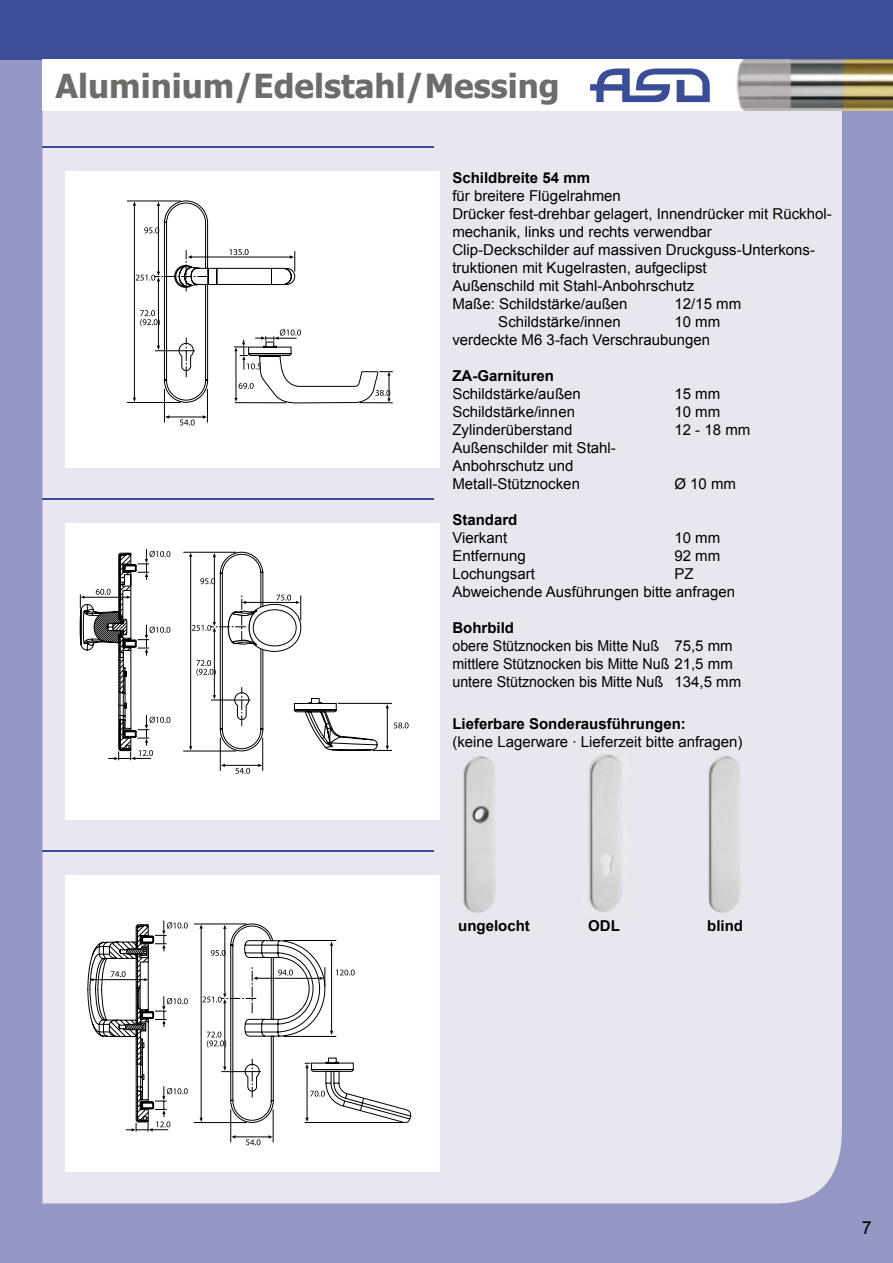
<style>
.page{position:relative;width:893px;height:1263px;background:#9598c4}
.page>*{position:absolute;margin:0;border:0;box-sizing:border-box;transform-origin:0 0}
.t1{font:700 33px "Tahoma";color:#6d6c69}
.t2{font:18px "Arial";color:#000}
.t3{font:15px/18px "Arial";color:#000}
.t4{font:15px/18px "Arial";color:#000;scale:.95 1}
.t5{font:700 15px "Arial";color:#000}
</style>
<div class="page">
<div style="left:0;top:0;width:893px;height:60px;background:#3c4d97"></div>
<div style="left:43px;top:111px;width:799px;height:1092px;background:#e8e7ef"></div>
<div style="left:65px;top:875px;width:374px;height:297px;background:#fff"></div>
<div style="left:65px;top:524px;width:374px;height:296px;background:#fff"></div>
<div style="left:65px;top:172px;width:374px;height:296px;background:#fff"></div>
<img style="left:708px;top:756px;width:33px;height:158px">
<img style="left:463px;top:756px;width:33px;height:158px">
<img style="left:583px;top:751px;width:44px;height:163px">
<hr style="left:127px;top:402px;width:54px;height:1px;background:#000">
<svg style="left:180px;top:419px;width:15px;height:6px"></svg>
<hr style="left:169px;top:417px;width:34px;height:1px;background:#000">
<hr style="left:207px;top:389px;width:1px;height:33px;background:#000">
<svg style="left:203px;top:415px;width:4px;height:4px"></svg>
<hr style="left:127px;top:201px;width:54px;height:1px;background:#000">
<hr style="left:164px;top:389px;width:1px;height:34px;background:#000">
<svg style="left:133px;top:201px;width:260px;height:202px"></svg>
<svg style="left:80px;top:549px;width:329px;height:225px"></svg>
<svg style="left:88px;top:920px;width:323px;height:225px"></svg>
<div style="left:43px;top:60px;width:842px;height:51px;background:#fff"></div>
<img style="left:736px;top:60px;width:157px;height:51px">
<svg style="left:590px;top:68px;width:120px;height:34px"></svg>
<hr style="left:43px;top:850px;width:391px;height:1px;background:#3c4d97">
<hr style="left:43px;top:498px;width:391px;height:2px;background:#3c4d97">
<hr style="left:43px;top:146px;width:391px;height:2px;background:#3c4d97">
<h1 class="t1" style="left:56px;top:62px;width:506px">Aluminium/Edelstahl/Messing</h1>
<p class="t5" style="left:452px;top:168px;width:139px">Schildbreite 54 mm</p>
<p class="t3" style="left:452px;top:187px;width:381px">für breitere Flügelrahmen<br>Drücker fest-drehbar gelagert, Innendrücker mit Rückhol&shy;mechanik, links und rechts verwendbar Clip-Deckschilder auf massiven Druckguss-Unterkons&shy;truktionen mit Kugelrasten, aufgeclipst<br>Außenschild mit Stahl-Anbohrschutz<br>Maße: Schildstärke/außen</p>
<p class="t3" style="left:674px;top:295px;width:68px">12/15 mm</p>
<p class="t3" style="left:498px;top:313px;width:124px">Schildstärke/innen</p>
<p class="t3" style="left:452px;top:313px;width:269px;text-indent:222px">10 mm verdeckte M6 3-fach Verschraubungen</p>
<p class="t5" style="left:452px;top:366px;width:103px">ZA-Garnituren</p>
<p class="t3" style="left:452px;top:385px;width:130px">Schildstärke/außen</p>
<p class="t3" style="left:674px;top:385px;width:47px">15 mm</p>
<p class="t3" style="left:452px;top:403px;width:124px">Schildstärke/innen</p>
<p class="t3" style="left:674px;top:403px;width:47px">10 mm</p>
<p class="t3" style="left:452px;top:421px;width:122px">Zylinderüberstand</p>
<p class="t3" style="left:674px;top:421px;width:77px">12 - 18 mm</p>
<p class="t3" style="left:452px;top:439px;width:165px">Außenschilder mit Stahl-<br>Anbohrschutz und<br>Metall-Stütznocken</p>
<p class="t3" style="left:674px;top:475px;width:63px">Ø 10 mm</p>
<p class="t5" style="left:452px;top:510px;width:67px">Standard</p>
<p class="t3" style="left:452px;top:529px;width:56px">Vierkant</p>
<p class="t3" style="left:674px;top:529px;width:47px">10 mm</p>
<p class="t3" style="left:452px;top:547px;width:75px">Entfernung</p>
<p class="t3" style="left:674px;top:547px;width:47px">92 mm</p>
<p class="t3" style="left:452px;top:565px;width:84px">Lochungsart</p>
<p class="t3" style="left:452px;top:565px;width:284px;text-indent:222px">PZ<br>Abweichende Ausführungen bitte anfragen</p>
<p class="t5" style="left:452px;top:618px;width:63px">Bohrbild</p>
<p class="t4" style="left:452px;top:637px;width:305px">obere Stütznocken bis Mitte Nuß 75,5 mm mittlere Stütznocken bis Mitte Nuß 21,5 mm untere Stütznocken bis Mitte Nuß 134,5 mm</p>
<p class="t5" style="left:452px;top:713px;width:235px">Lieferbare Sonderausführungen:</p>
<p class="t3" style="left:452px;top:732px;width:292px">(keine Lagerware · Lieferzeit bitte anfragen)</p>
<p class="t5" style="left:458px;top:916px;width:73px">ungelocht</p>
<p class="t5" style="left:588px;top:916px;width:33px">ODL</p>
<p class="t5" style="left:707px;top:916px;width:37px">blind</p>
<p class="t2" style="left:862px;top:1215px;width:12px">7</p>
</div>
